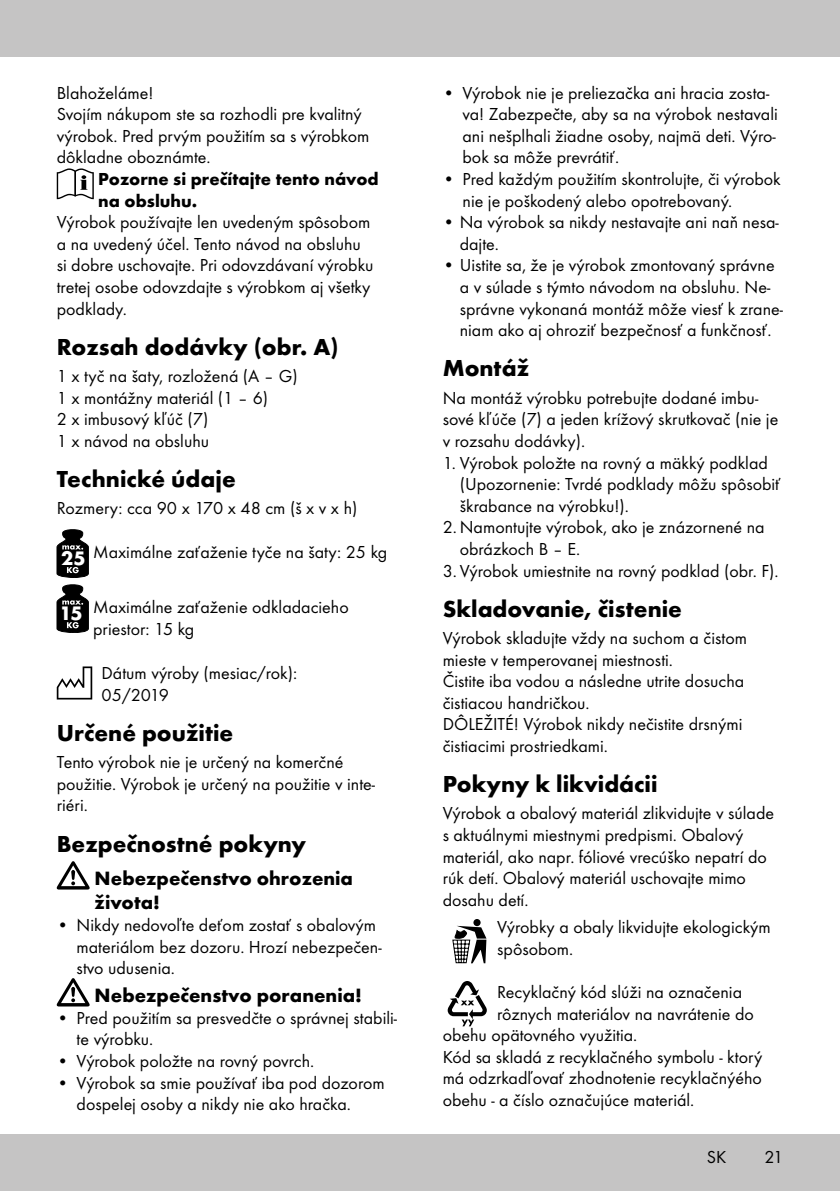
<style>
.page{position:relative;width:840px;height:1191px;background:#fff}
.page>*{position:absolute;margin:0;border:0;box-sizing:border-box;transform-origin:0 0}
.t1{font:700 24px "Futura TOT";color:#000}
.t2{font:700 20px/24px "Futura TOT";color:#000}
.t3{font:18px/21.6px "Futura TOT Boo";color:#000}
.t4{font:700 18px/21.6px "Futura TOT";color:#000}
.s1{font-family:"Futura TOT";font-weight:700;font-size:20.2px;color:#fff}
</style>
<div class="page">
<div style="left:0;top:1134px;width:839px;height:57px;background:#c5c4c4"></div>
<div style="left:0;top:0;width:839px;height:57px;background:#c5c4c4"></div>
<div style="left:473px;top:919px;width:7px;height:7px;background:#000;border-radius:50%"></div>
<svg style="left:452px;top:925px;width:34px;height:38px"></svg>
<svg style="left:447px;top:981px;width:39px;height:45px"></svg>
<svg style="left:57px;top:168px;width:37px;height:31px"></svg>
<svg style="left:57px;top:529px;width:32px;height:49px"></svg>
<svg style="left:57px;top:584px;width:32px;height:49px"></svg>
<svg style="left:57px;top:666px;width:35px;height:33px"></svg>
<svg style="left:57px;top:861px;width:33px;height:28px"></svg>
<svg style="left:57px;top:978px;width:33px;height:28px"></svg>
<p class="t3" style="left:57px;top:82px;width:314px">Blahoželáme!<br>Svojím nákupom ste sa rozhodli pre kvalitný výrobok. Pred prvým použitím sa s výrobkom dôkladne oboznámte.</p>
<p class="t4" style="left:98px;top:168px;width:282px">Pozorne si prečítajte tento návod na obsluhu.</p>
<p class="t3" style="left:57px;top:211px;width:318px">Výrobok používajte len uvedeným spôsobom a na uvedený účel. Tento návod na obsluhu si dobre uschovajte. Pri odovzdávaní výrobku tretej osobe odovzdajte s výrobkom aj všetky podklady.</p>
<h1 class="t1" style="left:57px;top:332px;width:283px">Rozsah dodávky (obr. A)</h1>
<p class="t3" style="left:57px;top:365px;width:242px">1 x tyč na šaty, rozložená (A – G)<br>1 x montážny materiál (1 – 6)<br>2 x imbusový kľúč (7)<br>1 x návod na obsluhu</p>
<h1 class="t1" style="left:57px;top:464px;width:180px">Technické údaje</h1>
<p class="t3" style="left:57px;top:497px;width:302px">Rozmery: cca 90 x 170 x 48 cm (š x v x h)</p>
<p class="t3" style="left:61px;top:541px;width:327px"><span class="s1">25</span> Maximálne zaťaženie tyče na šaty: 25 kg</p>
<p class="t3" style="left:93px;top:596px;width:257px;text-indent:-34px"><span class="s1">15</span> Maximálne zaťaženie odkladacieho priestor: 15 kg</p>
<p class="t3" style="left:101px;top:662px;width:197px">Dátum výroby (mesiac/rok):<br>05/2019</p>
<h1 class="t1" style="left:57px;top:718px;width:178px">Určené použitie</h1>
<p class="t3" style="left:57px;top:751px;width:320px">Tento výrobok nie je určený na komerčné použitie. Výrobok je určený na použitie v inte&shy;riéri.</p>
<h1 class="t1" style="left:57px;top:828px;width:251px">Bezpečnostné pokyny</h1>
<p class="t2" style="left:95px;top:866px;width:260px">Nebezpečenstvo ohrozenia života!</p>
<p class="t3" style="left:77px;top:914px;width:306px;text-indent:-20px">• Nikdy nedovoľte deťom zostať s obalovým materiálom bez dozoru. Hrozí nebezpečen&shy;stvo udusenia.</p>
<p class="t2" style="left:95px;top:983px;width:269px">Nebezpečenstvo poranenia!</p>
<p class="t3" style="left:77px;top:1007px;width:322px;text-indent:-20px">• Pred použitím sa presvedčte o správnej stabili&shy;te výrobku.</p>
<p class="t3" style="left:57px;top:1050px;width:259px">• Výrobok položte na rovný povrch.</p>
<p class="t3" style="left:77px;top:1071px;width:309px;text-indent:-20px">• Výrobok sa smie používať iba pod dozorom dospelej osoby a nikdy nie ako hračka.</p>
<p class="t3" style="left:462px;top:82px;width:316px;text-indent:-20px">• Výrobok nie je preliezačka ani hracia zosta&shy;va! Zabezpečte, aby sa na výrobok nestavali ani nešplhali žiadne osoby, najmä deti. Výro&shy;bok sa môže prevrátiť.</p>
<p class="t3" style="left:462px;top:168px;width:320px;text-indent:-20px">• Pred každým použitím skontrolujte, či výrobok nie je poškodený alebo opotrebovaný.</p>
<p class="t3" style="left:459px;top:211px;width:320px;text-indent:-17px">• Na výrobok sa nikdy nestavajte ani naň nesa&shy;dajte.</p>
<p class="t3" style="left:459px;top:254px;width:325px;text-indent:-17px">• Uistite sa, že je výrobok zmontovaný správne a v súlade s týmto návodom na obsluhu. Ne&shy;správne vykonaná montáž môže viesť k zrane&shy;niam ako aj ohroziť bezpečnosť a funkčnosť.</p>
<h1 class="t1" style="left:442px;top:353px;width:88px">Montáž</h1>
<p class="t3" style="left:442px;top:387px;width:337px">Na montáž výrobku potrebujte dodané imbu&shy;sové kľúče (7) a jeden krížový skrutkovač (nie je v rozsahu dodávky).</p>
<p class="t3" style="left:459px;top:451px;width:322px;text-indent:-17px">1. Výrobok položte na rovný a mäkký podklad (Upozornenie: Tvrdé podklady môžu spôsobiť škrabance na výrobku!).</p>
<p class="t3" style="left:459px;top:516px;width:306px;text-indent:-17px">2. Namontujte výrobok, ako je znázornené na obrázkoch B – E.</p>
<p class="t3" style="left:442px;top:559px;width:337px">3. Výrobok umiestnite na rovný podklad (obr. F).</p>
<h1 class="t1" style="left:442px;top:594px;width:241px">Skladovanie, čistenie</h1>
<p class="t3" style="left:442px;top:627px;width:305px">Výrobok skladujte vždy na suchom a čistom mieste v temperovanej miestnosti.<br>Čistite iba vodou a následne utrite dosucha čistiacou handričkou.<br>DÔLEŽITÉ! Výrobok nikdy nečistite drsnými čistiacimi prostriedkami.</p>
<h1 class="t1" style="left:442px;top:769px;width:216px">Pokyny k likvidácii</h1>
<p class="t3" style="left:442px;top:802px;width:333px">Výrobok a obalový materiál zlikvidujte v súlade s aktuálnymi miestnymi predpismi. Obalový materiál, ako napr. fóliové vrecúško nepatrí do rúk detí. Obalový materiál uschovajte mimo dosahu detí.</p>
<p class="t3" style="left:497px;top:916px;width:275px">Výrobky a obaly likvidujte ekologickým spôsobom.</p>
<p class="t3" style="left:497px;top:981px;width:246px">Recyklačný kód slúži na označenia</p>
<p class="t3" style="left:497px;top:1002px;width:258px">rôznych materiálov na navrátenie do</p>
<p class="t3" style="left:442px;top:1024px;width:196px">obehu opätovného využitia.</p>
<p class="t3" style="left:442px;top:1046px;width:321px">Kód sa skladá z recyklačného symbolu - ktorý</p>
<p class="t3" style="left:442px;top:1067px;width:320px">má odzrkadľovať zhodnotenie recyklačnýého</p>
<p class="t3" style="left:442px;top:1089px;width:253px">obehu - a číslo označujúce materiál.</p>
<p class="t3" style="left:706px;top:1146px;width:21px">SK</p>
<p class="t3" style="left:764px;top:1146px;width:20px">21</p>
</div>
